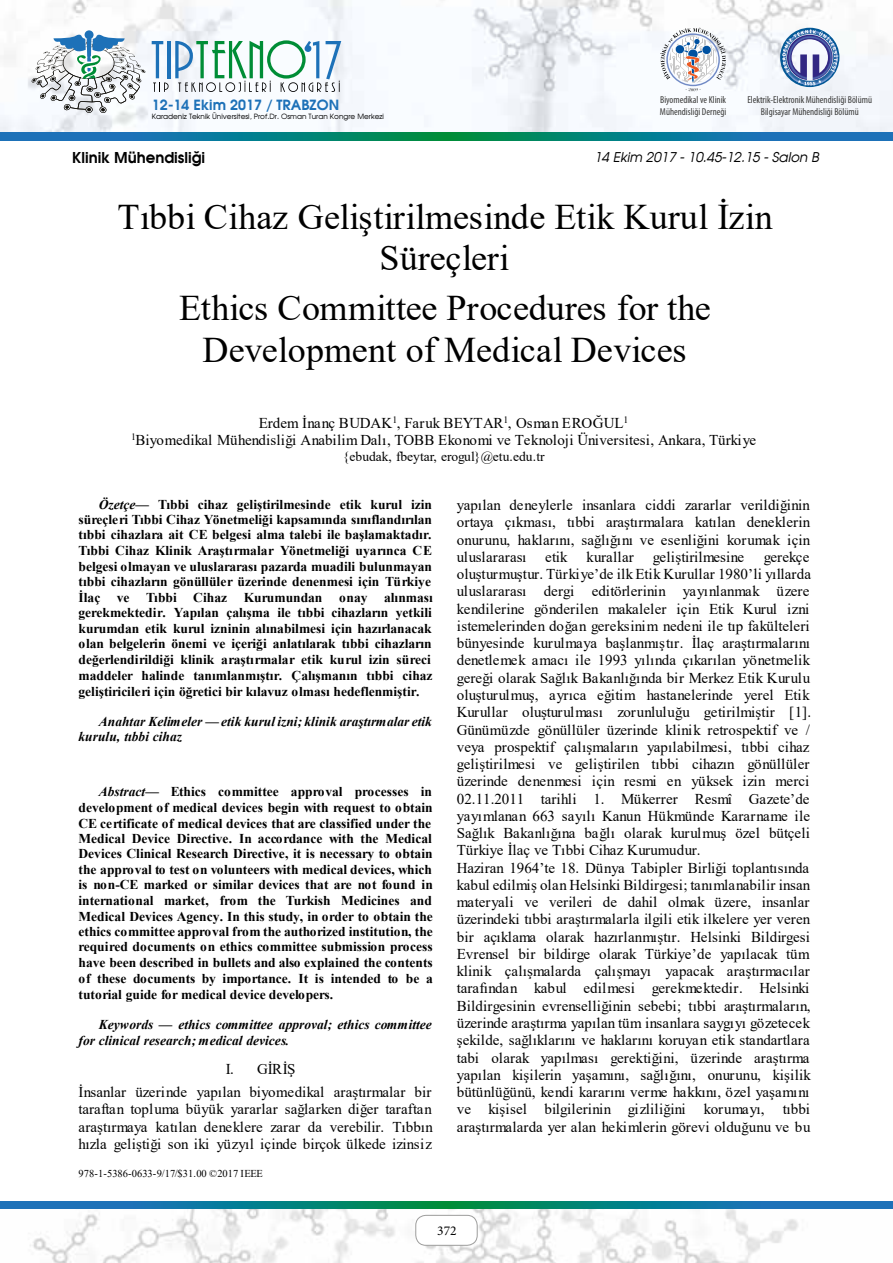
<style>
.page{position:relative;width:893px;height:1263px;background:#fff}
.page>*{position:absolute;margin:0;border:0;box-sizing:border-box;transform-origin:0 0}
.t1{font:36px/41.2px "Times New Roman";color:#000;text-align:center}
.t2{font:15px/17.2px "Times New Roman";letter-spacing:.005em;color:#000}
.t3{font:700 15px "Avalon";color:#000}
.t4{font:700 14.1px "Avalon";color:#1d71b8}
.t5{font:700 13.5px/15.6px "Times New Roman";color:#000}
.t6{font:italic 700 13.5px/15.8px "Times New Roman";color:#000}
.t7{font:13.5px "Times New Roman";color:#000}
.t8{font:italic 13.5px "Avalon";color:#000}
.t9{font:13.5px "Minion Pro";color:#000}
.t10{font:10.5px "Times New Roman";color:#000}
.t11{font:condensed 10.05px/12.1px "Myriad Pro";color:#3c3c3b;text-align:center}
.t12{font:7.2px "Avalon Plain";color:#000}
.s1{font-style:italic}
</style>
<div class="page">
<img style="left:0;top:0;width:893px;height:133px">
<svg style="left:152px;top:41px;width:17px;height:51px"></svg>
<hr style="left:167px;top:41px;width:3px;height:37px;background:#1d71b8">
<svg style="left:175px;top:40px;width:166px;height:52px"></svg>
<svg style="left:85px;top:30px;width:9px;height:9px"></svg>
<svg style="left:32px;top:34px;width:113px;height:79px"></svg>
<svg style="left:660px;top:28px;width:66px;height:63px"></svg>
<svg style="left:780px;top:28px;width:59px;height:59px"></svg>
<svg style="left:0;top:133px;width:893px;height:7px;background:#0c7c8e"></svg>
<img style="left:0;top:1208px;width:893px;height:55px">
<svg style="left:0;top:1201px;width:893px;height:7px;background:#0c7c8e"></svg>
<div style="left:416px;top:1215px;width:61px;height:30px;background:#fff;border-radius:10px"></div>
<div style="left:416px;top:1215px;width:61px;height:30px;border:1px solid #9d9d9c;border-radius:10px"></div>
<p class="t4" style="left:152px;top:95px;width:189px">12-14 Ekim 2017 / TRABZON</p>
<p class="t12" style="left:152px;top:112px;width:234px">Karadeniz Teknik Üniversitesi, Prof.Dr. Osman Turan Kongre Merkezi</p>
<p class="t11" style="left:660px;top:93px;width:68px;text-align:left">Biyomedikal ve Klinik<br>Mühendisliği Derneği</p>
<p class="t11" style="left:747px;top:93px;width:126px">Elektrik-Elektronik Mühendisliği Bölümü<br>Bilgisayar Mühendisliği Bölümü</p>
<p class="t3" style="left:72px;top:148px;width:134px">Klinik Mühendisliği</p>
<p class="t8" style="left:594px;top:149px;width:226px">14 Ekim 2017 - 10.45-12.15 - Salon B</p>
<h1 class="t1" style="left:118px;top:195px;width:657px">Tıbbi Cihaz Geliştirilmesinde Etik Kurul İzin<br>Süreçleri</h1>
<h1 class="t1" style="left:179px;top:286px;width:533px;line-height:42px">Ethics Committee Procedures for the<br>Development of Medical Devices</h1>
<p class="t2" style="left:131px;top:413px;width:627px;text-align:center">Erdem İnanç BUDAK<sup>1</sup>, Faruk BEYTAR<sup>1</sup>, Osman EROĞUL<sup>1<br>1</sup>Biyomedikal Mühendisliği Anabilim Dalı, TOBB Ekonomi ve Teknoloji Üniversitesi, Ankara, Türkiye</p>
<p class="t7" style="left:343px;top:446px;width:203px">{ebudak, fbeytar, erogul}@etu.edu.tr</p>
<p class="t5" style="left:79px;top:496px;width:356px;text-indent:20px"><span class="s1">Özetçe</span>— Tıbbi cihaz geliştirilmesinde etik kurul izin süreçleri Tıbbi Cihaz Yönetmeliği kapsamında sınıflandırılan tıbbi cihazlara ait CE belgesi alma talebi ile başlamaktadır.<br>Tıbbi Cihaz Klinik Araştırmalar Yönetmeliği uyarınca CE belgesi olmayan ve uluslararası pazarda muadili bulunmayan tıbbi cihazların gönüllüler üzerinde denenmesi için Türkiye İlaç ve Tıbbi Cihaz Kurumundan onay alınması gerekmektedir. Yapılan çalışma ile tıbbi cihazların yetkili kurumdan etik kurul izninin alınabilmesi için hazırlanacak olan belgelerin önemi ve içeriği anlatılarak tıbbi cihazların değerlendirildiği klinik araştırmalar etik kurul izin süreci maddeler halinde tanımlanmıştır. Çalışmanın tıbbi cihaz geliştiricileri için öğretici bir kılavuz olması hedeflenmiştir.</p>
<p class="t6" style="left:79px;top:713px;width:355px;text-indent:20px">Anahtar Kelimeler — etik kurul izni; klinik araştırmalar etik kurulu, tıbbi cihaz</p>
<p class="t2" style="left:457px;top:496px;width:355px;text-align:justify">yapılan deneylerle insanlara ciddi zararlar verildiğinin ortaya çıkması, tıbbi araştırmalara katılan deneklerin onurunu, haklarını, sağlığını ve esenliğini korumak için uluslararası</p>
<p class="t2" style="left:457px;top:548px;width:356px;text-indent:307px">gerekçe oluşturmuştur. Türkiye’de ilk Etik Kurullar 1980’li yıllarda uluslararası dergi editörlerinin yayınlanmak üzere kendilerine gönderilen makaleler için Etik Kurul izni istemelerinden doğan gereksinim nedeni ile tıp fakülteleri bünyesinde kurulmaya başlanmıştır. İlaç araştırmalarını denetlemek amacı ile 1993 yılında çıkarılan yönetmelik gereği olarak Sağlık Bakanlığında bir Merkez Etik Kurulu oluşturulmuş, ayrıca eğitim hastanelerinde yerel Etik Kurullar oluşturulması zorunluluğu getirilmiştir [1].<br>Günümüzde gönüllüler üzerinde klinik retrospektif ve / veya prospektif çalışmaların yapılabilmesi, tıbbi cihaz geliştirilmesi ve geliştirilen tıbbi cihazın gönüllüler üzerinde denenmesi için resmi en yüksek izin merci 02.11.2011 tarihli 1. Mükerrer Resmî Gazete’de yayımlanan 663 sayılı Kanun Hükmünde Kararname ile Sağlık Bakanlığına bağlı olarak kurulmuş özel bütçeli Türkiye İlaç ve Tıbbi Cihaz Kurumudur.<br>Haziran 1964’te 18. Dünya Tabipler Birliği toplantısında kabul edilmiş olan Helsinki Bildirgesi; tanımlanabilir insan materyali ve verileri de dahil olmak üzere, insanlar üzerindeki tıbbi araştırmalarla ilgili etik ilkelere yer veren bir açıklama olarak hazırlanmıştır. Helsinki Bildirgesi Evrensel bir bildirge olarak Türkiye’de yapılacak tüm klinik çalışmalarda çalışmayı yapacak araştırmacılar tarafından kabul edilmesi gerekmektedir. Helsinki Bildirgesinin evrenselliğinin sebebi; tıbbi araştırmaların, üzerinde araştırma yapılan tüm insanlara saygıyı gözetecek şekilde, sağlıklarını ve haklarını koruyan etik standartlara tabi olarak yapılması gerektiğini, üzerinde araştırma yapılan kişilerin yaşamını, sağlığını, onurunu, kişilik bütünlüğünü, kendi kararını verme hakkını, özel yaşamını ve kişisel bilgilerinin gizliliğini korumayı, tıbbi araştırmalarda yer alan hekimlerin görevi olduğunu ve bu</p>
<p class="t2" style="left:545px;top:548px;width:90px">etik kurallar</p>
<p class="t2" style="left:653px;top:548px;width:93px">geliştirilmesine</p>
<p class="t5" style="left:79px;top:783px;width:356px;text-indent:20px"><span class="s1">Abstract</span>— Ethics committee approval processes in development of medical devices begin with request to obtain CE certificate of medical devices that are classified under the Medical Device Directive. In accordance with the Medical Devices Clinical Research Directive, it is necessary to obtain the approval to test on volunteers with medical devices, which is non-CE marked or similar devices that are not found in international market, from the Turkish Medicines and Medical Devices Agency. In this study, in order to obtain the ethics committee approval from the authorized institution, the required documents on ethics committee submission process have been described in bullets and also explained the contents of these documents by importance. It is intended to be a tutorial guide for medical device developers.</p>
<p class="t6" style="left:79px;top:1016px;width:355px;text-indent:20px">Keywords — ethics committee approval; ethics committee for clinical research; medical devices.</p>
<p class="t2" style="left:79px;top:1056px;width:354px;line-height:23.2px;text-indent:147px">I. GİRİŞ<br>İnsanlar üzerinde yapılan biyomedikal araştırmalar bir</p>
<p class="t2" style="left:79px;top:1100px;width:356px;text-align:justify">taraftan topluma büyük yararlar sağlarken diğer taraftan araştırmaya katılan deneklere zarar da verebilir. Tıbbın hızla geliştiği son iki yüzyıl içinde birçok ülkede izinsiz</p>
<p class="t10" style="left:79px;top:1166px;width:186px">978-1-5386-0633-9/17/$31.00 ©2017 IEEE</p>
<p class="t9" style="left:437px;top:1222px;width:21px">372</p>
</div>
